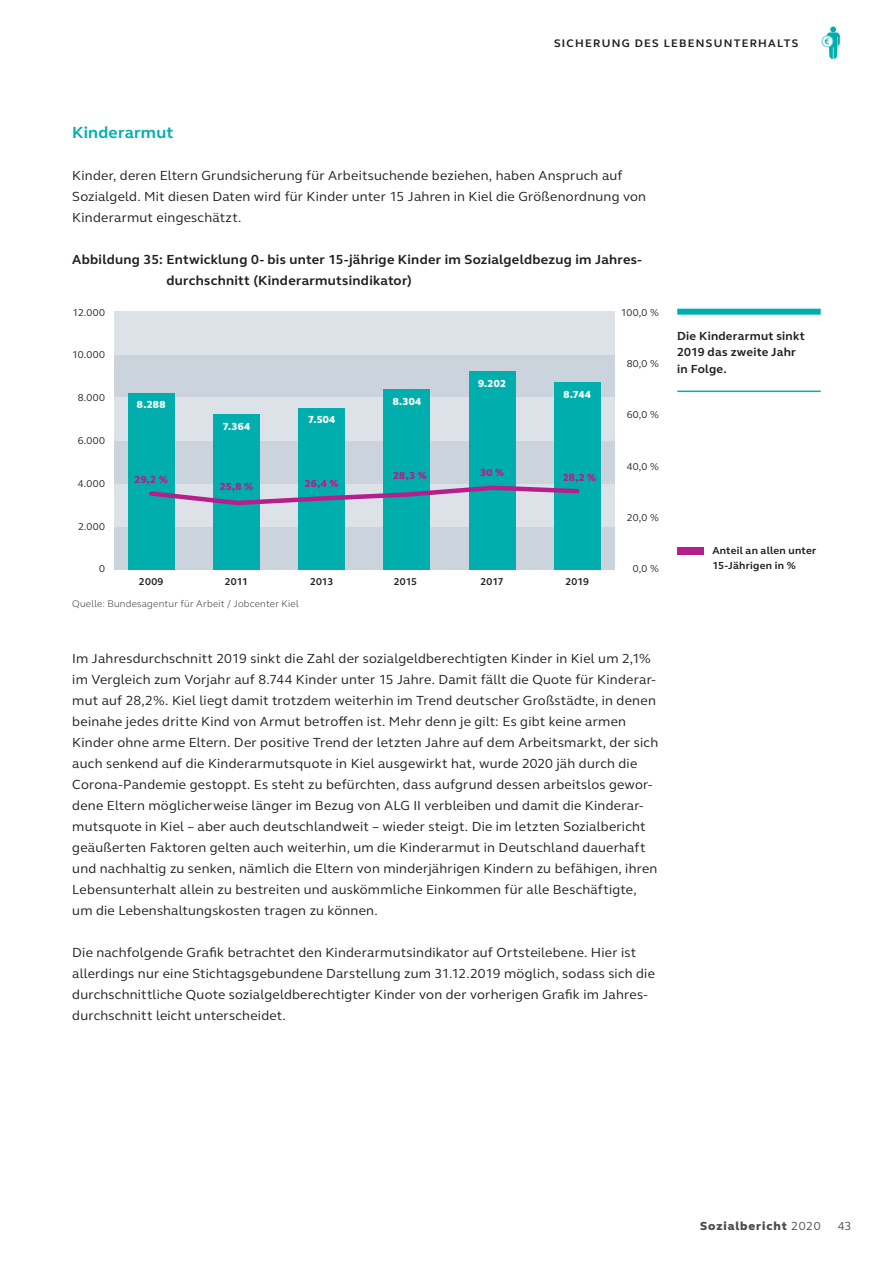
<style>
.page{position:relative;width:893px;height:1263px;background:#fff}
.page>*{position:absolute;margin:0;border:0;box-sizing:border-box;transform-origin:0 0}
.t1{font:700 16.5px "FS Elliot";letter-spacing:.015em;color:#00afad}
.t2{font:13.5px/21px "FS Elliot";letter-spacing:.015em;color:#231f20}
.t3{font:700 13.5px/21px "FS Elliot";letter-spacing:.02em;color:#231f20}
.t4{font:700 12px/16.5px "FS Elliot";letter-spacing:.02em;color:#231f20}
.t5{font:800 12px "FS Elliot";letter-spacing:.075em;color:#4b4c4d}
.t6{font:12px "FS Elliot";color:#4b4c4d}
.t7{font:700 11.25px "FS Elliot";letter-spacing:.11em;color:#231f20}
.t8{font:700 10.5px/15px "FS Elliot";letter-spacing:.025em;color:#231f20}
.t9{font:800 10.5px "FS Elliot";letter-spacing:.015em;color:#fff}
.t10{font:800 10.5px "FS Elliot";letter-spacing:.015em;color:#b41e8d}
.t11{font:10.2px "FS Elliot";letter-spacing:.045em;color:#231f20}
.t12{font:700 10.2px "FS Elliot";letter-spacing:-.005em;color:#231f20}
.t13{font:300 9.9px "FS Elliot";letter-spacing:.025em;color:#231f20}
.s1{font-weight:400}
</style>
<div class="page">
<div style="left:821px;top:35px;width:12px;height:12px;border:1px solid #6cc9c9;border-radius:50%"></div>
<svg style="left:825px;top:27px;width:15px;height:32px"></svg>
<div style="left:115px;top:527px;width:500px;height:43px;background:#cbd4dc"></div>
<div style="left:115px;top:484px;width:500px;height:43px;background:#dce2e8"></div>
<div style="left:115px;top:441px;width:500px;height:43px;background:#cbd4dc"></div>
<div style="left:115px;top:355px;width:500px;height:43px;background:#cbd4dc"></div>
<div style="left:115px;top:398px;width:500px;height:43px;background:#dce2e8"></div>
<div style="left:115px;top:312px;width:500px;height:43px;background:#dce2e8"></div>
<div style="left:128px;top:393px;width:46px;height:177px;background:#00afad"></div>
<div style="left:213px;top:414px;width:47px;height:156px;background:#00afad"></div>
<div style="left:299px;top:408px;width:46px;height:162px;background:#00afad"></div>
<div style="left:384px;top:389px;width:46px;height:181px;background:#00afad"></div>
<div style="left:469px;top:371px;width:46px;height:199px;background:#00afad"></div>
<div style="left:554px;top:382px;width:46px;height:188px;background:#00afad"></div>
<div style="left:677px;top:547px;width:26px;height:7px;background:#b41e8d"></div>
<svg style="left:149px;top:483px;width:431px;height:24px"></svg>
<div style="left:677px;top:309px;width:144px;height:6px;background:#00afad"></div>
<hr style="left:677px;top:391px;width:144px;height:1px;background:#00afad">
<p class="t7" style="left:554px;top:36px;width:246px">SICHERUNG DES LEBENSUNTERHALTS</p>
<p class="t1" style="left:72px;top:121px;width:102px">Kinderarmut</p>
<p class="t2" style="left:72px;top:165px;width:575px">Kinder, deren Eltern Grundsicherung für Arbeitsuchende beziehen, haben Anspruch auf<br>Sozialgeld. Mit diesen Daten wird für Kinder unter 15 Jahren in Kiel die Größenordnung von<br>Kinderarmut eingeschätzt.</p>
<p class="t3" style="left:166px;top:249px;width:477px;text-indent:-94px">Abbildung 35: Entwicklung 0- bis unter 15-jährige Kinder im Sozialgeldbezug im Jahres&shy;durchschnitt (Kinderarmutsindikator)</p>
<p class="t11" style="left:73px;top:305px;width:34px">12.000</p>
<p class="t11" style="left:72px;top:348px;width:34px">10.000</p>
<p class="t11" style="left:78px;top:391px;width:29px">8.000</p>
<p class="t11" style="left:78px;top:434px;width:29px">6.000</p>
<p class="t11" style="left:78px;top:476px;width:29px">4.000</p>
<p class="t11" style="left:78px;top:519px;width:29px">2.000</p>
<p class="t11" style="left:99px;top:562px;width:7px">0</p>
<p class="t9" style="left:137px;top:398px;width:30px">8.288</p>
<p class="t10" style="left:134px;top:472px;width:35px">29,2 %</p>
<p class="t9" style="left:223px;top:419px;width:29px">7.364</p>
<p class="t10" style="left:220px;top:479px;width:35px">25,8 %</p>
<p class="t9" style="left:308px;top:413px;width:29px">7.504</p>
<p class="t10" style="left:305px;top:477px;width:35px">26,4 %</p>
<p class="t9" style="left:393px;top:394px;width:30px">8.304</p>
<p class="t9" style="left:478px;top:376px;width:29px">9.202</p>
<p class="t10" style="left:393px;top:468px;width:35px">28,3 %</p>
<p class="t10" style="left:480px;top:466px;width:25px">30 %</p>
<p class="t9" style="left:564px;top:388px;width:29px">8.744</p>
<p class="t10" style="left:563px;top:470px;width:35px">28,2 %</p>
<p class="t12" style="left:139px;top:574px;width:26px">2009</p>
<p class="t12" style="left:225px;top:574px;width:25px">2011</p>
<p class="t12" style="left:310px;top:574px;width:25px">2013</p>
<p class="t12" style="left:394px;top:574px;width:25px">2015</p>
<p class="t12" style="left:480px;top:574px;width:25px">2017</p>
<p class="t12" style="left:566px;top:574px;width:25px">2019</p>
<p class="t13" style="left:72px;top:597px;width:228px">Quelle: Bundesagentur für Arbeit / Jobcenter Kiel</p>
<p class="t11" style="left:621px;top:305px;width:39px">100,0 %</p>
<p class="t11" style="left:627px;top:357px;width:34px">80,0 %</p>
<p class="t11" style="left:627px;top:408px;width:34px">60,0 %</p>
<p class="t11" style="left:627px;top:459px;width:34px">40,0 %</p>
<p class="t11" style="left:627px;top:511px;width:33px">20,0 %</p>
<p class="t11" style="left:633px;top:562px;width:27px">0,0 %</p>
<p class="t2" style="left:72px;top:648px;width:587px">Im Jahresdurchschnitt 2019 sinkt die Zahl der sozialgeldberechtigten Kinder in Kiel um 2,1% im Vergleich zum Vorjahr auf 8.744 Kinder unter 15 Jahre. Damit fällt die Quote für Kinderar&shy;mut auf 28,2%. Kiel liegt damit trotzdem weiterhin im Trend deutscher Großstädte, in denen beinahe jedes dritte Kind von Armut betroffen ist. Mehr denn je gilt: Es gibt keine armen Kinder ohne arme Eltern. Der positive Trend der letzten Jahre auf dem Arbeitsmarkt, der sich auch senkend auf die Kinderarmutsquote in Kiel ausgewirkt hat, wurde 2020 jäh durch die Corona-Pandemie gestoppt. Es steht zu befürchten, dass aufgrund dessen arbeitslos gewor&shy;dene Eltern möglicherweise länger im Bezug von ALG II verbleiben und damit die Kinderar&shy;mutsquote in Kiel – aber auch deutschlandweit – wieder steigt. Die im letzten Sozialbericht geäußerten Faktoren gelten auch weiterhin, um die Kinderarmut in Deutschland dauerhaft und nachhaltig zu senken, nämlich die Eltern von minderjährigen Kindern zu befähigen, ihren Lebensunterhalt allein zu bestreiten und auskömmliche Einkommen für alle Beschäftigte, um die Lebenshaltungskosten tragen zu können.</p>
<p class="t2" style="left:72px;top:942px;width:584px">Die nachfolgende Grafik betrachtet den Kinderarmutsindikator auf Ortsteilebene. Hier ist allerdings nur eine Stichtagsgebundene Darstellung zum 31.12.2019 möglich, sodass sich die durchschnittliche Quote sozialgeldberechtigter Kinder von der vorherigen Grafik im Jahres&shy;durchschnitt leicht unterscheidet.</p>
<p class="t4" style="left:677px;top:327px;width:129px">Die Kinderarmut sinkt<br>2019 das zweite Jahr in Folge.</p>
<p class="t8" style="left:712px;top:543px;width:105px">Anteil an allen unter<br>15-Jährigen in %</p>
<p class="t5" style="left:700px;top:1218px;width:122px">Sozialbericht <span class="s1">2020</span></p>
<p class="t6" style="left:838px;top:1217px;width:15px">43</p>
</div>
